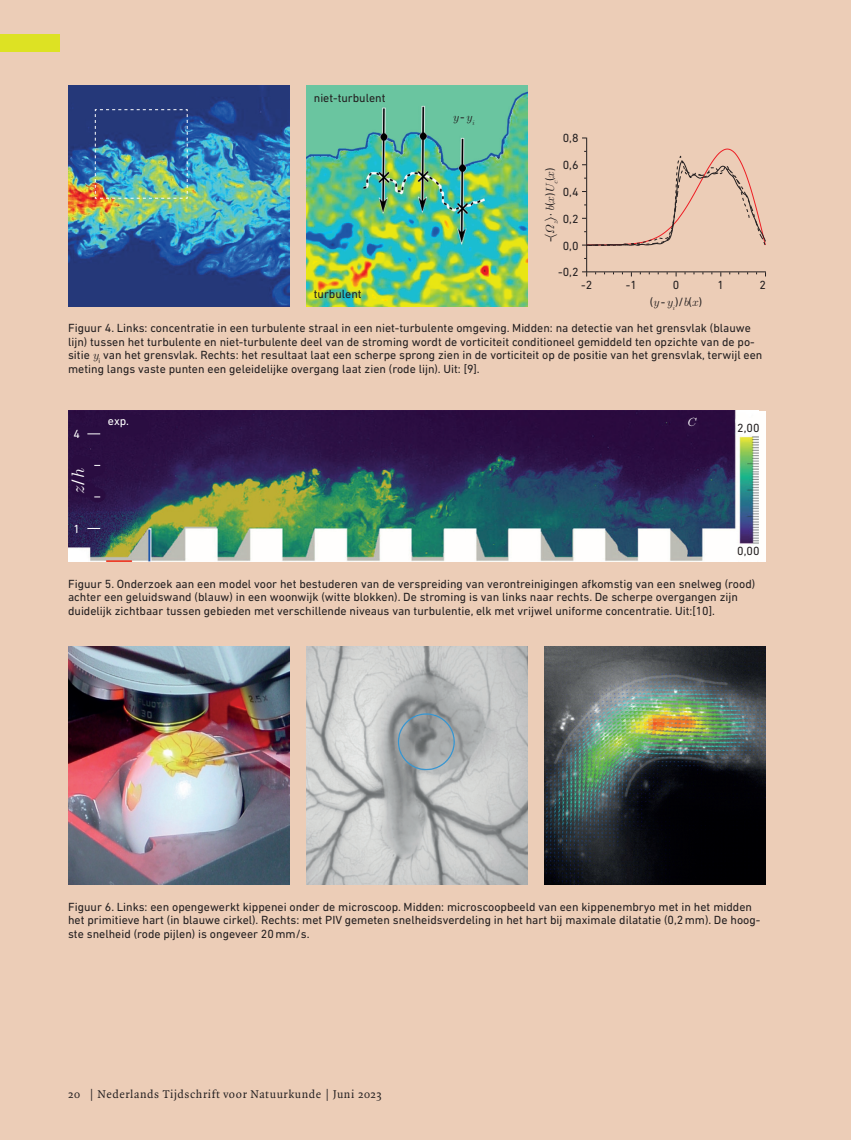
<style>
.page{position:relative;width:851px;height:1140px;background:#fff}
.page>*{position:absolute;margin:0;border:0;box-sizing:border-box;transform-origin:0 0}
.Kader_tekst___foto_b{font:italic 18px "CM Math";color:#fff}
.Kader_tekst___foto_b-2{font:12px/13.5px "DIN Next LT Pro";color:#231f20}
.t1{font:12px "Quadraat Pro";letter-spacing:.05em;color:#231f20}
.Kader_tekst___foto_b-3{font:12px "DIN Next LT Pro";color:#fff}
.Kader_tekst___foto_b-4{font:italic 12px "CM Math";color:#231f20}
.Kader_tekst___foto_b-5{font:italic 12px "CM Math";color:#fff}
.s1{font-family:"DIN Next LT Pro";font-style:normal}
.s2{font-family:"CM Math";font-style:italic}
</style>
<div class="page">
<div style="left:0;top:0;width:850px;height:1140px;background:#eccdb7"></div>
<img style="left:68px;top:85px;width:221px;height:221px">
<img style="left:306px;top:85px;width:221px;height:221px">
<hr style="left:586px;top:271px;width:179px;height:1px;background:#231f20">
<hr style="left:586px;top:138px;width:1px;height:134px;background:#231f20">
<svg style="left:582px;top:271px;width:5px;height:5px"></svg>
<svg style="left:582px;top:148px;width:184px;height:99px"></svg>
<img style="left:68px;top:411px;width:690px;height:150px">
<svg style="left:87px;top:433px;width:13px;height:1px"></svg>
<svg style="left:87px;top:528px;width:13px;height:1px"></svg>
<img style="left:306px;top:646px;width:221px;height:238px">
<img style="left:544px;top:646px;width:221px;height:238px">
<img style="left:68px;top:646px;width:221px;height:238px">
<img style="left:94px;top:109px;width:94px;height:90px">
<div style="left:0;top:34px;width:60px;height:17px;background:#dde223"></div>
<p class="Kader_tekst___foto_b-2" style="left:314px;top:91px;width:73px">niet-turbulent</p>
<p class="Kader_tekst___foto_b-2" style="left:314px;top:287px;width:49px">turbulent</p>
<p class="Kader_tekst___foto_b-4" style="left:452px;top:112px;width:23px">y<span class="s1">-</span>y<sub>i</sub></p>
<p class="Kader_tekst___foto_b-2" style="left:562px;top:131px;width:17px">0,8</p>
<p class="Kader_tekst___foto_b-2" style="left:562px;top:158px;width:17px">0,6</p>
<p class="Kader_tekst___foto_b-2" style="left:562px;top:185px;width:17px">0,4</p>
<p class="Kader_tekst___foto_b-2" style="left:562px;top:212px;width:17px">0,2</p>
<p class="Kader_tekst___foto_b-2" style="left:562px;top:239px;width:17px">0,0</p>
<p class="Kader_tekst___foto_b-2" style="left:558px;top:265px;width:22px">-0,2</p>
<p class="Kader_tekst___foto_b-2" style="left:543px;top:242px;width:76px;rotate:-90deg">- <span class="s2">ä</span><sub>z</sub> · <span class="s2">b</span>(<span class="s2">x</span>)<span class="s2">U</span><sub>c</sub>(<span class="s2">x</span>)</p>
<p class="Kader_tekst___foto_b-2" style="left:581px;top:278px;width:13px">-2</p>
<p class="Kader_tekst___foto_b-2" style="left:625px;top:278px;width:13px">-1</p>
<p class="Kader_tekst___foto_b-2" style="left:672px;top:278px;width:8px">0</p>
<p class="Kader_tekst___foto_b-2" style="left:717px;top:278px;width:8px">1</p>
<p class="Kader_tekst___foto_b-2" style="left:759px;top:278px;width:8px">2</p>
<p class="Kader_tekst___foto_b-2" style="left:649px;top:295px;width:54px">(<span class="s2">y</span> - <span class="s2">y</span><sub>i</sub>)/<span class="s2">b</span>(<span class="s2">x</span>)</p>
<p class="Kader_tekst___foto_b-2" style="left:68px;top:321px;width:695px">Figuur 4. Links: concentratie in een turbulente straal in een niet-turbulente omgeving. Midden: na detectie van het grensvlak (blauwe lijn) tussen het turbulente en niet-turbulente deel van de stroming wordt de vorticiteit conditioneel gemiddeld ten opzichte van de po&shy;sitie <span class="s2">y</span><sub>i</sub> van het grensvlak. Rechts: het resultaat laat een scherpe sprong zien in de vorticiteit op de positie van het grensvlak, terwijl een meting langs vaste punten een geleidelijke overgang laat zien (rode lijn). Uit: [9].</p>
<p class="Kader_tekst___foto_b-3" style="left:74px;top:427px;width:8px">4</p>
<p class="Kader_tekst___foto_b" style="left:71px;top:494px;width:28px;rotate:-90deg">z<span class="s1">/</span>h</p>
<p class="Kader_tekst___foto_b-3" style="left:74px;top:522px;width:8px">1</p>
<p class="Kader_tekst___foto_b-3" style="left:108px;top:414px;width:23px">exp.</p>
<p class="Kader_tekst___foto_b-5" style="left:686px;top:417px;width:10px">C</p>
<p class="Kader_tekst___foto_b-2" style="left:737px;top:421px;width:24px">2,00</p>
<p class="Kader_tekst___foto_b-2" style="left:737px;top:544px;width:24px">0,00</p>
<p class="Kader_tekst___foto_b-2" style="left:68px;top:576px;width:688px">Figuur 5. Onderzoek aan een model voor het bestuderen van de verspreiding van verontreinigingen afkomstig van een snelweg (rood) achter een geluidswand (blauw) in een woonwijk (witte blokken). De stroming is van links naar rechts. De scherpe overgangen zijn duidelijk zichtbaar tussen gebieden met verschillende niveaus van turbulentie, elk met vrijwel uniforme concentratie. Uit:[10].</p>
<p class="Kader_tekst___foto_b-2" style="left:68px;top:899px;width:693px">Figuur 6. Links: een opengewerkt kippenei onder de microscoop. Midden: microscoopbeeld van een kippenembryo met in het midden het primitieve hart (in blauwe cirkel). Rechts: met PIV gemeten snelheidsverdeling in het hart bij maximale dilatatie (0,2mm). De hoog&shy;ste snelheid (rode pijlen) is ongeveer 20mm/s.</p>
<p class="t1" style="left:68px;top:1086px;width:315px">20 | Nederlands Tijdschrift voor Natuurkunde | Juni 2023</p>
</div>
